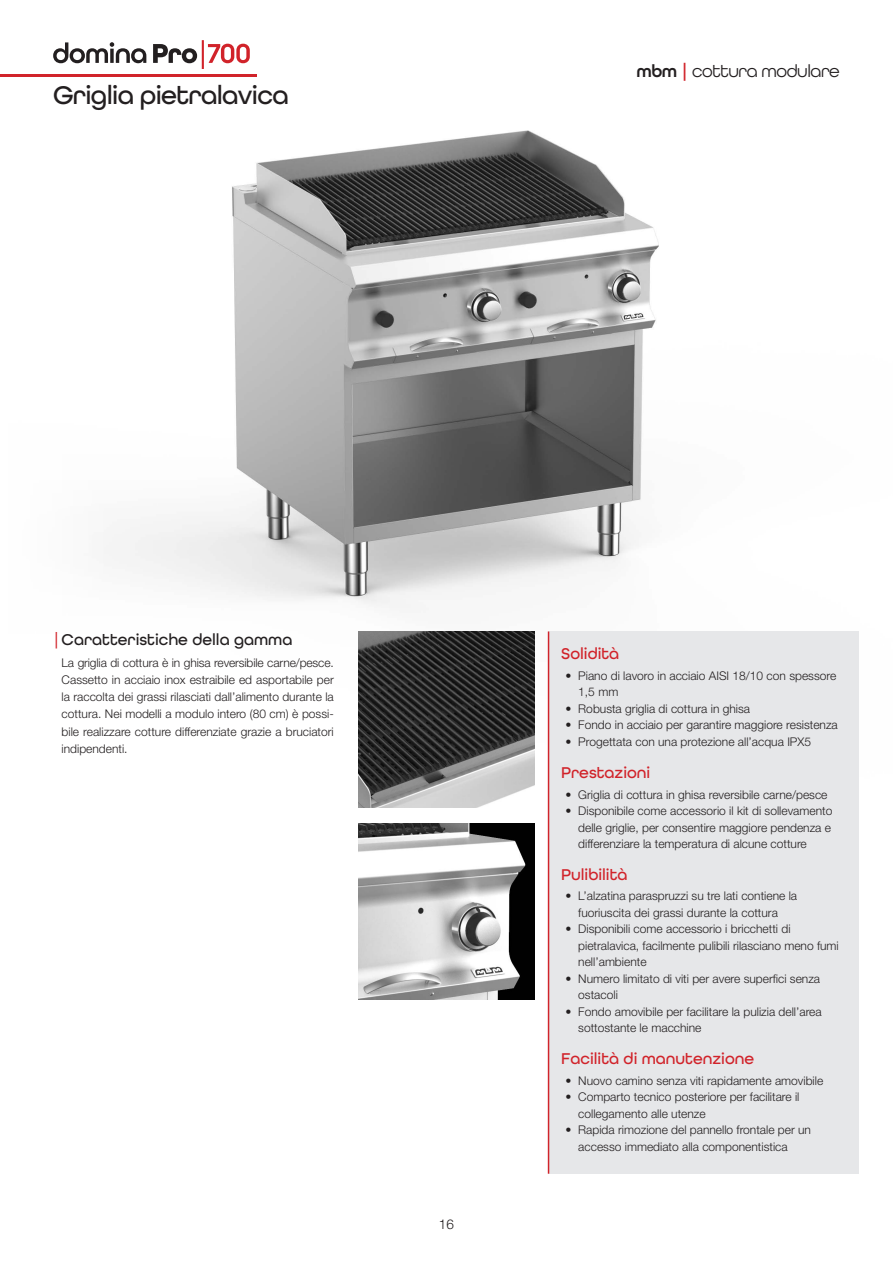
<style>
.page{position:relative;width:893px;height:1263px;background:#fff}
.page>*{position:absolute;margin:0;border:0;box-sizing:border-box;transform-origin:0 0}
.t1{font:500 27px "All Round Gothic";letter-spacing:-.025em;color:#231f20}
.t2{font:18px "All Round Gothic";letter-spacing:-.025em;color:#231f20}
.titolo_value{font:500 16.5px "All Round Gothic";color:#d1232a}
.t3{font:500 16.5px "All Round Gothic";color:#231f20}
.t4{font:300 13.5px "Helvetica Neue LT Std";color:#231f20}
.body_caratteristiche{font:300 12px/16.5px "Helvetica Neue LT Std";color:#231f20}
.s1{font-weight:600}
.s2{font-weight:600;color:#d1232a}
.s3{color:#d1232a}
</style>
<div class="page">
<img style="left:0;top:74px;width:659px;height:1100px">
<div style="left:549px;top:631px;width:310px;height:543px;background:#e6e7e9"></div>
<hr style="left:548px;top:631px;width:1px;height:543px;background:#d1232a">
<svg style="left:53px;top:40px;width:197px;height:29px"></svg>
<hr style="left:0;top:75px;width:256px;height:2px;background:#d1232a">
<img style="left:358px;top:631px;width:176px;height:176px">
<img style="left:358px;top:823px;width:176px;height:176px">
<p class="t1" style="left:53px;top:79px;width:237px">Griglia pietralavica</p>
<p class="t2" style="left:636px;top:61px;width:205px"><span class="s1">mbm</span> <span class="s2">|</span> cottura modulare</p>
<p class="t3" style="left:53px;top:630px;width:241px"><span class="s3">|</span>Caratteristiche della gamma</p>
<p class="body_caratteristiche" style="left:62px;top:653px;width:274px;line-height:17.2px;text-align:justify">La griglia di cottura è in ghisa reversibile carne/pesce.<br>Cassetto in acciaio inox estraibile ed asportabile per la raccolta dei grassi rilasciati dall’alimento durante la cottura. Nei modelli a modulo intero (80 cm) è possi&shy;bile realizzare cotture differenziate grazie a bruciatori indipendenti.</p>
<p class="t4" style="left:439px;top:1216px;width:17px">16</p>
<p class="titolo_value" style="left:561px;top:643px;width:60px">Solidità</p>
<p class="body_caratteristiche" style="left:578px;top:667px;width:259px;text-indent:-13px">• Piano di lavoro in acciaio AISI 18/10 con spessore<br>1,5 mm</p>
<p class="body_caratteristiche" style="left:566px;top:700px;width:186px">• Robusta griglia di cottura in ghisa</p>
<p class="body_caratteristiche" style="left:566px;top:716px;width:274px">• Fondo in acciaio per garantire maggiore resistenza</p>
<p class="body_caratteristiche" style="left:566px;top:733px;width:247px">• Progettata con una protezione all’acqua IPX5</p>
<p class="titolo_value" style="left:561px;top:762px;width:91px">Prestazioni</p>
<p class="body_caratteristiche" style="left:566px;top:786px;width:263px">• Griglia di cottura in ghisa reversibile carne/pesce</p>
<p class="body_caratteristiche" style="left:578px;top:802px;width:256px;text-align:justify;text-indent:-13px">• Disponibile come accessorio il kit di sollevamento delle griglie, per consentire maggiore pendenza e differenziare la temperatura di alcune cotture</p>
<p class="titolo_value" style="left:561px;top:864px;width:68px">Pulibilità</p>
<p class="body_caratteristiche" style="left:566px;top:887px;width:233px;text-align:center">• L’alzatina paraspruzzi su tre lati contiene la fuoriuscita dei grassi durante la cottura</p>
<p class="body_caratteristiche" style="left:578px;top:920px;width:262px;text-indent:-13px">• Disponibili come accessorio i bricchetti di pietralavica, facilmente pulibili rilasciano meno fumi nell’ambiente</p>
<p class="body_caratteristiche" style="left:578px;top:970px;width:243px;text-indent:-13px">• Numero limitato di viti per avere superfici senza ostacoli</p>
<p class="body_caratteristiche" style="left:578px;top:1003px;width:245px;text-indent:-13px">• Fondo amovibile per facilitare la pulizia dell’area sottostante le macchine</p>
<p class="titolo_value" style="left:561px;top:1048px;width:194px">Facilità di manutenzione</p>
<p class="body_caratteristiche" style="left:566px;top:1072px;width:259px">• Nuovo camino senza viti rapidamente amovibile</p>
<p class="body_caratteristiche" style="left:578px;top:1088px;width:223px;text-indent:-13px">• Comparto tecnico posteriore per facilitare il collegamento alle utenze</p>
<p class="body_caratteristiche" style="left:578px;top:1121px;width:234px;text-indent:-13px">• Rapida rimozione del pannello frontale per un accesso immediato alla componentistica</p>
</div>
